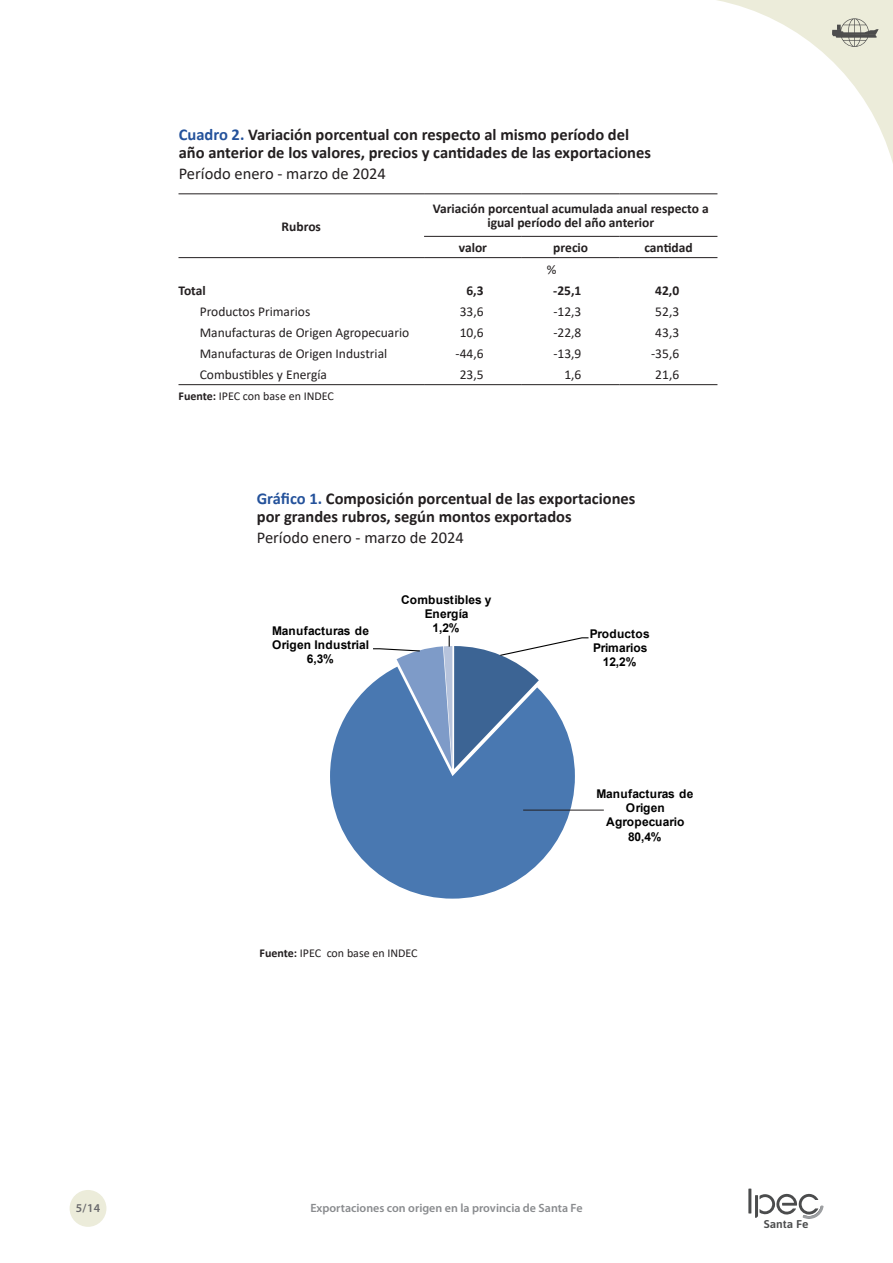
<style>
.page{position:relative;width:893px;height:1263px;background:#fff}
.page>*{position:absolute;margin:0;border:0;box-sizing:border-box;transform-origin:0 0}
.Cuadros{font:700 16.5px "Calibri";color:#231f20}
.Cuadros-2{font:16.5px "Calibri";color:#231f20}
.Texto{font:16.5px "Calibri";color:#231f20}
.t1{font:13.5px "Calibri";color:#231f20}
.t2{font:700 13.5px/13.5px "Calibri";color:#231f20;text-align:center}
.t3{font:700 12px/14.2px "Arial";letter-spacing:-.005em;color:#000;text-align:center}
.Texto-2{font:12px "Calibri";color:#231f20}
.t4{font:600 12px "Myriad Pro";color:#898b8e}
.t5{font:600 12px "Myriad Pro";color:#69696c}
.t6{font:600 11.25px "Asap";color:#4b4c4d;scale:1.06 1}
.s1{color:#24529b}
.s2{font-weight:700}
</style>
<div class="page">
<div style="left:70px;top:1190px;width:36px;height:37px;background:#ececda;border-radius:50%"></div>
<hr style="left:748px;top:1188px;width:3px;height:25px;background:#4b4c4d">
<svg style="left:755px;top:1193px;width:69px;height:26px"></svg>
<svg style="left:717px;top:0;width:176px;height:163px"></svg>
<hr style="left:178px;top:193px;width:246px;height:1px;background:#231f20">
<hr style="left:178px;top:257px;width:246px;height:1px;background:#231f20">
<hr style="left:424px;top:193px;width:98px;height:1px;background:#231f20">
<hr style="left:522px;top:193px;width:98px;height:1px;background:#231f20">
<hr style="left:620px;top:193px;width:97px;height:1px;background:#231f20">
<hr style="left:424px;top:236px;width:98px;height:1px;background:#231f20">
<hr style="left:522px;top:236px;width:98px;height:1px;background:#231f20">
<hr style="left:620px;top:236px;width:97px;height:1px;background:#231f20">
<hr style="left:424px;top:257px;width:98px;height:1px;background:#231f20">
<hr style="left:522px;top:257px;width:98px;height:1px;background:#231f20">
<hr style="left:620px;top:257px;width:97px;height:1px;background:#231f20">
<hr style="left:178px;top:384px;width:246px;height:1px;background:#231f20">
<hr style="left:424px;top:384px;width:98px;height:1px;background:#231f20">
<hr style="left:522px;top:384px;width:98px;height:1px;background:#231f20">
<hr style="left:620px;top:384px;width:97px;height:1px;background:#231f20">
<svg style="left:330px;top:683px;width:245px;height:216px;fill:#4978b1"></svg>
<svg style="left:372px;top:636px;width:217px;height:133px"></svg>
<hr style="left:523px;top:810px;width:81px;height:1px;background:#231f20">
<p class="Cuadros" style="left:179px;top:123px;width:452px"><span class="s1">Cuadro 2.</span> Variación porcentual con respecto al mismo período del</p>
<p class="Cuadros" style="left:179px;top:141px;width:474px">año anterior de los valores, precios y cantidades de las exportaciones</p>
<p class="Cuadros-2" style="left:179px;top:162px;width:209px">Período enero - marzo de 2024</p>
<p class="t2" style="left:282px;top:219px;width:41px">Rubros</p>
<p class="t2" style="left:433px;top:202px;width:277px">Variación porcentual acumulada anual respecto a igual período del año anterior</p>
<p class="t2" style="left:459px;top:241px;width:30px">valor</p>
<p class="t2" style="left:553px;top:241px;width:36px">precio</p>
<p class="t2" style="left:644px;top:241px;width:50px">cantidad</p>
<p class="t1" style="left:547px;top:260px;width:11px">%</p>
<p class="t2" style="left:178px;top:283px;width:29px">Total</p>
<p class="t2" style="left:466px;top:283px;width:19px">6,3</p>
<p class="t2" style="left:553px;top:283px;width:30px">-25,1</p>
<p class="t2" style="left:655px;top:283px;width:26px">42,0</p>
<p class="t1" style="left:200px;top:302px;width:112px">Productos Primarios</p>
<p class="t1" style="left:460px;top:302px;width:25px">33,6</p>
<p class="t1" style="left:553px;top:302px;width:30px">-12,3</p>
<p class="t1" style="left:655px;top:302px;width:25px">52,3</p>
<p class="t1" style="left:200px;top:323px;width:211px">Manufacturas de Origen Agropecuario</p>
<p class="t1" style="left:460px;top:323px;width:25px">10,6</p>
<p class="t1" style="left:553px;top:323px;width:30px">-22,8</p>
<p class="t1" style="left:655px;top:323px;width:25px">43,3</p>
<p class="t1" style="left:200px;top:344px;width:189px">Manufacturas de Origen Industrial</p>
<p class="t1" style="left:456px;top:344px;width:30px">-44,6</p>
<p class="t1" style="left:553px;top:344px;width:30px">-13,9</p>
<p class="t1" style="left:651px;top:344px;width:30px">-35,6</p>
<p class="t1" style="left:200px;top:365px;width:129px">Combustibles y Energía</p>
<p class="t1" style="left:460px;top:365px;width:25px">23,5</p>
<p class="t1" style="left:564px;top:365px;width:19px">1,6</p>
<p class="t1" style="left:655px;top:365px;width:25px">21,6</p>
<p class="Texto-2" style="left:178px;top:388px;width:157px"><span class="s2">Fuente:</span> IPEC con base en INDEC</p>
<p class="Cuadros" style="left:257px;top:487px;width:380px"><span class="s1">Gráfico 1.</span> Composición porcentual de las exportaciones</p>
<p class="Cuadros" style="left:257px;top:505px;width:316px">por grandes rubros, según montos exportados</p>
<p class="Texto" style="left:257px;top:526px;width:209px">Período enero - marzo de 2024</p>
<p class="t3" style="left:272px;top:624px;width:98px">Manufacturas de<br>Origen Industrial<br>6,3%</p>
<p class="t3" style="left:401px;top:593px;width:92px">Combustibles y<br>Energía<br>1,2%</p>
<p class="Texto-2" style="left:259px;top:944px;width:160px"><span class="s2">Fuente:</span> IPEC con base en INDEC</p>
<p class="t3" style="left:590px;top:627px;width:61px">Productos<br>Primarios<br>12,2%</p>
<p class="t3" style="left:596px;top:787px;width:98px">Manufacturas de<br>Origen<br>Agropecuario<br>80,4%</p>
<p class="t5" style="left:76px;top:1200px;width:26px">5/14</p>
<p class="t4" style="left:310px;top:1200px;width:274px">Exportaciones con origen en la provincia de Santa Fe</p>
<p class="t6" style="left:764px;top:1216px;width:44px">Santa Fe</p>
</div>
